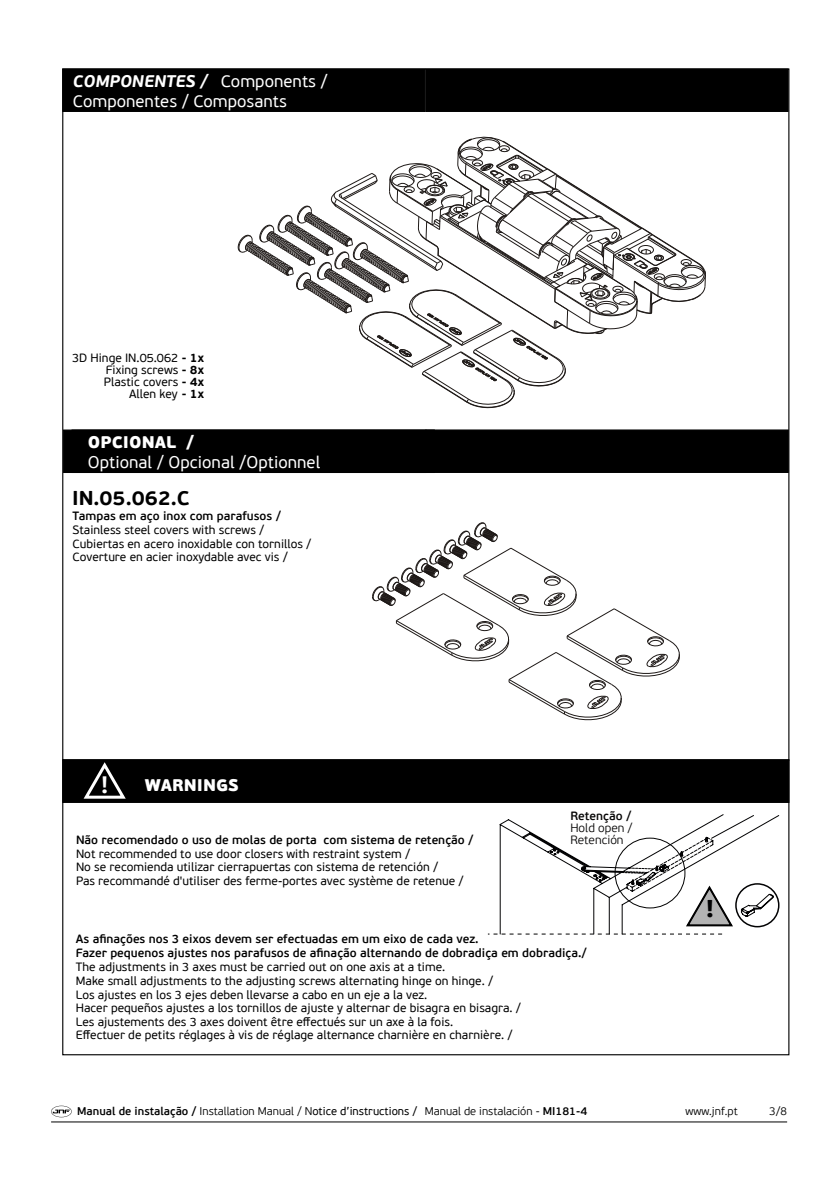
<style>
.page{position:relative;width:840px;height:1191px;background:#fff}
.page>*{position:absolute;margin:0;border:0;box-sizing:border-box;transform-origin:0 0}
.t1{font:900 24.2px "PF Beau Sans Pro";color:#020203}
.t2{font:700 23.6px "PF Beau Sans Pro";color:#fff}
.t3{font:700 20px "PF Beau Sans Pro";color:#000}
.t4{font:16.8px/20px "PF Beau Sans Pro";color:#fff}
.t5{font:900 16.8px "PF Beau Sans Pro";color:#fff}
.t6{font:12px/13.6px "PF Beau Sans Pro";color:#000}
.t7{font:600 12px/14.4px "PF Beau Sans Pro";color:#000}
.t8{font:300 12px/12.4px "PF Beau Sans Pro";color:#070606}
.t9{font:600 12px "PF Beau Sans Pro";color:#070606}
.t10{font:300 11.2px "PF Beau Sans Pro";color:#000}
.s1{font-weight:700;font-style:italic}
.s2{font-weight:700}
.s3{font-weight:600}
.s4{font-weight:400}
</style>
<div class="page">
<div style="left:62px;top:68px;width:363px;height:44px;background:#000"></div>
<div style="left:62px;top:759px;width:727px;height:44px;background:#000"></div>
<div style="left:425px;top:68px;width:363px;height:44px;background:#000"></div>
<div style="left:63px;top:429px;width:363px;height:44px;background:#000;border:1px solid #000"></div>
<hr style="left:51px;top:1121px;width:735px;height:1px;background:#000">
<svg style="left:51px;top:1105px;width:21px;height:12px"></svg>
<svg style="left:83px;top:762px;width:43px;height:37px"></svg>
<div style="left:425px;top:429px;width:363px;height:44px;background:#000;border:1px solid #000"></div>
<svg style="left:487px;top:814px;width:292px;height:120px"></svg>
<svg style="left:237px;top:136px;width:468px;height:272px"></svg>
<svg style="left:372px;top:522px;width:307px;height:198px"></svg>
<h3 class="t4" style="left:73px;top:71px;width:256px"><span class="s1">COMPONENTES /</span> Components /<br>Componentes / Composants</h3>
<p class="t6" style="left:72px;top:351px;width:133px;line-height:12.4px;text-align:right">3D Hinge IN.05.062 <span class="s2">- 1x<br></span>Fixing screws <span class="s2">- 8x<br></span>Plastic covers <span class="s2">- 4x<br></span>Allen key <span class="s2">- 1x</span></p>
<h3 class="t5" style="left:186px;top:431px;width:9px">/</h3>
<h3 class="t5" style="left:88px;top:431px;width:89px">OPCIONAL</h3>
<h3 class="t4" style="left:88px;top:452px;width:234px">Optional / Opcional /Optionnel</h3>
<h3 class="t3" style="left:72px;top:485px;width:119px">IN.05.062.C</h3>
<p class="t7" style="left:73px;top:509px;width:210px">Tampas em aço inox com parafusos /</p>
<p class="t6" style="left:73px;top:523px;width:240px">Stainless steel covers with screws /<br>Cubiertas en acero inoxidable con tornillos /<br>Coverture en acier inoxydable avec vis /</p>
<h2 class="t2" style="left:101px;top:769px;width:9px">!</h2>
<h3 class="t5" style="left:145px;top:774px;width:95px">WARNINGS</h3>
<p class="t7" style="left:76px;top:833px;width:399px">Não recomendado o uso de molas de porta com sistema de retenção /</p>
<p class="t6" style="left:76px;top:847px;width:389px">Not recommended to use door closers with restraint system /<br>No se recomienda utilizar cierrapuertas con sistema de retención /<br>Pas recommandé d'utiliser des ferme-portes avec système de retenue /</p>
<p class="t9" style="left:570px;top:808px;width:62px">Retenção /</p>
<p class="t8" style="left:570px;top:821px;width:64px">Hold open /<br>Retención</p>
<p class="t7" style="left:76px;top:932px;width:512px">As afinações nos 3 eixos devem ser efectuadas em um eixo de cada vez.<br>Fazer pequenos ajustes nos parafusos de afinação alternando de dobradiça em dobradiça./</p>
<p class="t6" style="left:76px;top:960px;width:446px">The adjustments in 3 axes must be carried out on one axis at a time.<br>Make small adjustments to the adjusting screws alternating hinge on hinge. /<br>Los ajustes en los 3 ejes deben llevarse a cabo en un eje a la vez.<br>Hacer pequeños ajustes a los tornillos de ajuste y alternar de bisagra en bisagra. / Les ajustements des 3 axes doivent être effectués sur un axe à la fois.<br>Effectuer de petits réglages à vis de réglage alternance charnière en charnière. /</p>
<h1 class="t1" style="left:705px;top:892px;width:9px">!</h1>
<p class="t10" style="left:77px;top:1105px;width:511px"><span class="s3">Manual de instalação /</span> Installation Manual / N<span class="s4">otice d’instructions /</span> Manual de instalación - <span class="s3">MI181-4</span></p>
<p class="t10" style="left:685px;top:1105px;width:54px">www.jnf.pt</p>
<p class="t10" style="left:768px;top:1105px;width:19px">3/8</p>
</div>
